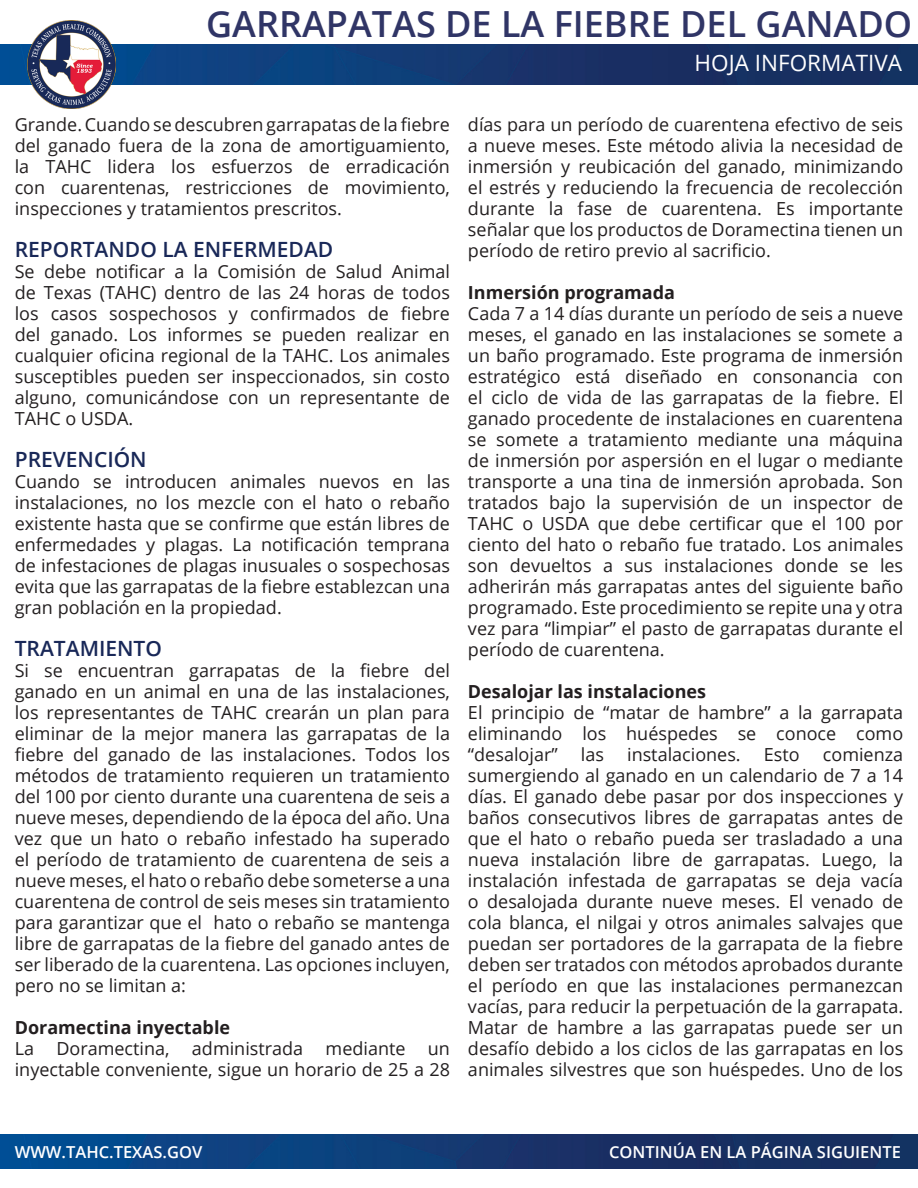
<style>
.page{position:relative;width:918px;height:1188px;background:#fff}
.page>*{position:absolute;margin:0;border:0;box-sizing:border-box;transform-origin:0 0}
.t1{font:600 36px "Open Sans";color:#303566}
.t2{font:22.5px "Open Sans";color:#fff}
.t3{font:600 21px "Open Sans";color:#192858}
.t4{font:18px/21px "Open Sans";color:#231f20;text-align:justify}
.t5{font:700 18px "Open Sans";color:#231f20}
.t6{font:600 16.5px "Open Sans";color:#fff}
</style>
<div class="page">
<img style="left:0;top:44px;width:918px;height:41px">
<img style="left:27px;top:20px;width:89px;height:89px">
<img style="left:0;top:1134px;width:918px;height:35px">
<p class="t1" style="left:206px;top:0;width:708px">GARRAPATAS DE LA FIEBRE DEL GANADO</p>
<p class="t2" style="left:695px;top:48px;width:209px">HOJA INFORMATIVA</p>
<p class="t4" style="left:15px;top:113px;width:437px">Grande. Cuando se descubren garrapatas de la fiebre del ganado fuera de la zona de amortiguamiento, la TAHC lidera los esfuerzos de erradicación con cuarentenas, restricciones de movimiento, inspecciones y tratamientos prescritos.</p>
<p class="t3" style="left:15px;top:235px;width:320px">REPORTANDO LA ENFERMEDAD</p>
<p class="t4" style="left:15px;top:260px;width:437px">Se debe notificar a la Comisión de Salud Animal de Texas (TAHC) dentro de las 24 horas de todos los casos sospechosos y confirmados de fiebre del ganado. Los informes se pueden realizar en cualquier oficina regional de la TAHC. Los animales susceptibles pueden ser inspeccionados, sin costo alguno, comunicándose con un representante de TAHC o USDA.</p>
<p class="t3" style="left:15px;top:445px;width:133px">PREVENCIÓN</p>
<p class="t4" style="left:15px;top:470px;width:437px">Cuando se introducen animales nuevos en las instalaciones, no los mezcle con el hato o rebaño existente hasta que se confirme que están libres de enfermedades y plagas. La notificación temprana de infestaciones de plagas inusuales o sospechosas evita que las garrapatas de la fiebre establezcan una gran población en la propiedad.</p>
<p class="t3" style="left:15px;top:634px;width:149px">TRATAMIENTO</p>
<p class="t4" style="left:15px;top:659px;width:437px">Si se encuentran garrapatas de la fiebre del ganado en un animal en una de las instalaciones, los representantes de TAHC crearán un plan para eliminar de la mejor manera las garrapatas de la fiebre del ganado de las instalaciones. Todos los métodos de tratamiento requieren un tratamiento del 100 por ciento durante una cuarentena de seis a nueve meses, dependiendo de la época del año. Una vez que un hato o rebaño infestado ha superado el período de tratamiento de cuarentena de seis a nueve meses, el hato o rebaño debe someterse a una cuarentena de control de seis meses sin tratamiento para garantizar que el hato o rebaño se mantenga libre de garrapatas de la fiebre del ganado antes de ser liberado de la cuarentena. Las opciones incluyen, pero no se limitan a:</p>
<p class="t5" style="left:15px;top:1014px;width:217px">Doramectina inyectable</p>
<p class="t4" style="left:15px;top:1037px;width:437px">La Doramectina, administrada mediante un inyectable conveniente, sigue un horario de 25 a 28</p>
<p class="t4" style="left:468px;top:113px;width:437px">días para un período de cuarentena efectivo de seis a nueve meses. Este método alivia la necesidad de inmersión y reubicación del ganado, minimizando el estrés y reduciendo la frecuencia de recolección durante la fase de cuarentena. Es importante señalar que los productos de Doramectina tienen un período de retiro previo al sacrificio.</p>
<p class="t5" style="left:468px;top:279px;width:209px">Inmersión programada</p>
<p class="t4" style="left:468px;top:302px;width:437px">Cada 7 a 14 días durante un período de seis a nueve meses, el ganado en las instalaciones se somete a un baño programado. Este programa de inmersión estratégico está diseñado en consonancia con el ciclo de vida de las garrapatas de la fiebre. El ganado procedente de instalaciones en cuarentena se somete a tratamiento mediante una máquina de inmersión por aspersión en el lugar o mediante transporte a una tina de inmersión aprobada. Son tratados bajo la supervisión de un inspector de TAHC o USDA que debe certificar que el 100 por ciento del hato o rebaño fue tratado. Los animales son devueltos a sus instalaciones donde se les adherirán más garrapatas antes del siguiente baño programado. Este procedimiento se repite una y otra vez para “limpiar” el pasto de garrapatas durante el período de cuarentena.</p>
<p class="t5" style="left:468px;top:678px;width:240px">Desalojar las instalaciones</p>
<p class="t4" style="left:468px;top:701px;width:437px">El principio de “matar de hambre” a la garrapata eliminando los huéspedes se conoce como “desalojar”</p>
<p class="t4" style="left:581px;top:743px;width:25px">las</p>
<p class="t4" style="left:627px;top:743px;width:115px">instalaciones.</p>
<p class="t4" style="left:764px;top:743px;width:37px">Esto</p>
<p class="t4" style="left:468px;top:743px;width:437px;text-indent:355px">comienza sumergiendo al ganado en un calendario de 7 a 14 días. El ganado debe pasar por dos inspecciones y baños consecutivos libres de garrapatas antes de que el hato o rebaño pueda ser trasladado a una nueva instalación libre de garrapatas. Luego, la instalación infestada de garrapatas se deja vacía o desalojada durante nueve meses. El venado de cola blanca, el nilgai y otros animales salvajes que puedan ser portadores de la garrapata de la fiebre deben ser tratados con métodos aprobados durante el período en que las instalaciones permanezcan vacías, para reducir la perpetuación de la garrapata.<br>Matar de hambre a las garrapatas puede ser un desafío debido a los ciclos de las garrapatas en los animales silvestres que son huéspedes. Uno de los</p>
<p class="t6" style="left:15px;top:1140px;width:189px">WWW.TAHC.TEXAS.GOV</p>
<p class="t6" style="left:609px;top:1140px;width:293px">CONTINÚA EN LA PÁGINA SIGUIENTE</p>
</div>
